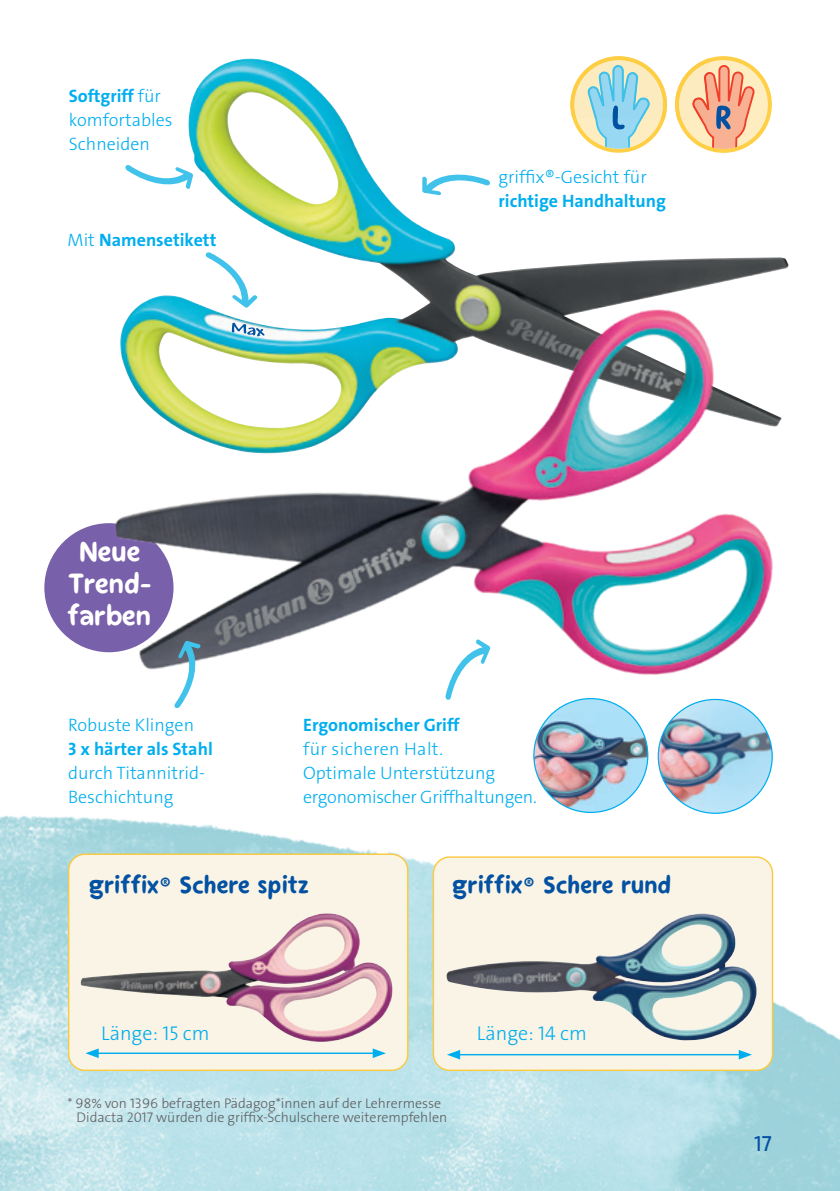
<style>
.page{position:relative;width:840px;height:1191px;background:#fff}
.page>*{position:absolute;margin:0;border:0;box-sizing:border-box;transform-origin:0 0}
.t1{font:26px/32px "Pelikan The Handwriting";color:#fff;text-align:center}
.Karteikarten_Headlin{font:22.4px "Pelikan The Handwriting";color:#0351a2}
.t2{font:22px "Pelikan The Sans";color:#0351a2}
.Headline_Kasten{font:300 20px "Pelikan The Sans";color:#00aeef}
.Headline_Kasten-2{font:300 18px/24px "Pelikan The Sans";color:#00aeef}
.Headline_Kasten-3{font:700 18px "Pelikan The Sans";color:#00aeef}
.Headline_Kasten-4{font:300 18px "Pelikan The Sans";letter-spacing:.02em;color:#00aeef}
.t3{font:300 14px "Pelikan The Sans";color:#5f5f62}
.s1{font-weight:300}
</style>
<div class="page">
<img style="left:0;top:793px;width:839px;height:398px">
<div style="left:433px;top:857px;width:339px;height:213px;background:#f9f4e5;border-radius:16px"></div>
<div style="left:432px;top:856px;width:340px;height:215px;border:1px solid #faca3f;border-radius:16px"></div>
<div style="left:69px;top:854px;width:338px;height:216px;background:#f9f4e5;border-radius:16px"></div>
<div style="left:68px;top:853px;width:340px;height:218px;border:1px solid #faca3f;border-radius:16px"></div>
<img style="left:446px;top:913px;width:311px;height:128px">
<hr style="left:95px;top:1052px;width:280px;height:2px;background:#00aeef">
<svg style="left:85px;top:1048px;width:14px;height:10px"></svg>
<svg style="left:372px;top:1048px;width:14px;height:10px"></svg>
<hr style="left:456px;top:1054px;width:285px;height:1px;background:#00aeef">
<svg style="left:447px;top:1050px;width:13px;height:9px"></svg>
<svg style="left:738px;top:1050px;width:13px;height:9px"></svg>
<img style="left:533px;top:698px;width:114px;height:114px;border-radius:57px">
<img style="left:658px;top:699px;width:113px;height:114px;border-radius:57px">
<img style="left:188px;top:59px;width:584px;height:177px">
<img style="left:81px;top:913px;width:311px;height:129px">
<svg style="left:570px;top:56px;width:96px;height:97px"></svg>
<div style="left:574px;top:60px;width:88px;height:89px;background:#feedc0;border-radius:50%"></div>
<img style="left:570px;top:56px;width:96px;height:63px">
<img style="left:574px;top:60px;width:88px;height:59px">
<svg style="left:587px;top:65px;width:63px;height:84px"></svg>
<svg style="left:674px;top:56px;width:97px;height:97px"></svg>
<div style="left:678px;top:60px;width:89px;height:89px;background:#feedc0;border-radius:50%"></div>
<svg style="left:691px;top:65px;width:63px;height:84px"></svg>
<img style="left:674px;top:58px;width:35px;height:62px">
<img style="left:678px;top:62px;width:31px;height:58px">
<img style="left:691px;top:72px;width:18px;height:48px">
<svg style="left:125px;top:165px;width:68px;height:24px"></svg>
<svg style="left:422px;top:171px;width:68px;height:24px"></svg>
<img style="left:44px;top:236px;width:745px;height:557px">
<svg style="left:174px;top:640px;width:27px;height:68px"></svg>
<p class="Headline_Kasten-3" style="left:69px;top:86px;width:93px">Softgriff <span class="s1">für</span></p>
<p class="Headline_Kasten-2" style="left:69px;top:108px;width:105px">komfortables<br>Schneiden</p>
<p class="Headline_Kasten-3" style="left:67px;top:230px;width:150px"><span class="s1">Mit</span> Namensetikett</p>
<p class="Headline_Kasten-2" style="left:498px;top:166px;width:150px">griffix®-Gesicht für</p>
<p class="Headline_Kasten-3" style="left:498px;top:191px;width:169px">richtige Handhaltung</p>
<h1 class="t1" style="left:68px;top:536px;width:86px">Neue<br>Trend&shy;farben</h1>
<p class="Headline_Kasten-2" style="left:68px;top:713px;width:127px">Robuste Klingen</p>
<p class="Headline_Kasten-3" style="left:68px;top:739px;width:146px">3 x härter als Stahl</p>
<p class="Headline_Kasten-2" style="left:68px;top:761px;width:138px">durch Titannitrid-<br>Beschichtung</p>
<p class="Headline_Kasten-3" style="left:303px;top:715px;width:158px">Ergonomischer Griff</p>
<p class="Headline_Kasten-4" style="left:303px;top:739px;width:141px">für sicheren Halt.</p>
<p class="Headline_Kasten-2" style="left:303px;top:761px;width:193px">Optimale Unterstützung</p>
<p class="Headline_Kasten-2" style="left:303px;top:785px;width:235px">ergonomischer Griffhaltungen.</p>
<p class="Karteikarten_Headlin" style="left:89px;top:870px;width:222px">griffix® Schere spitz</p>
<p class="Karteikarten_Headlin" style="left:452px;top:871px;width:219px">griffix® Schere rund</p>
<p class="Headline_Kasten" style="left:101px;top:1023px;width:110px">Länge: 15 cm</p>
<p class="Headline_Kasten" style="left:476px;top:1023px;width:111px">Länge: 14 cm</p>
<p class="t3" style="left:67px;top:1096px;width:375px">* 98% von 1396 befragten Pädagog*innen auf der Lehrermesse</p>
<p class="t3" style="left:77px;top:1110px;width:372px">Didacta 2017 würden die griffix-Schulschere weiterempfehlen</p>
<p class="t2" style="left:753px;top:1132px;width:19px">17</p>
</div>
